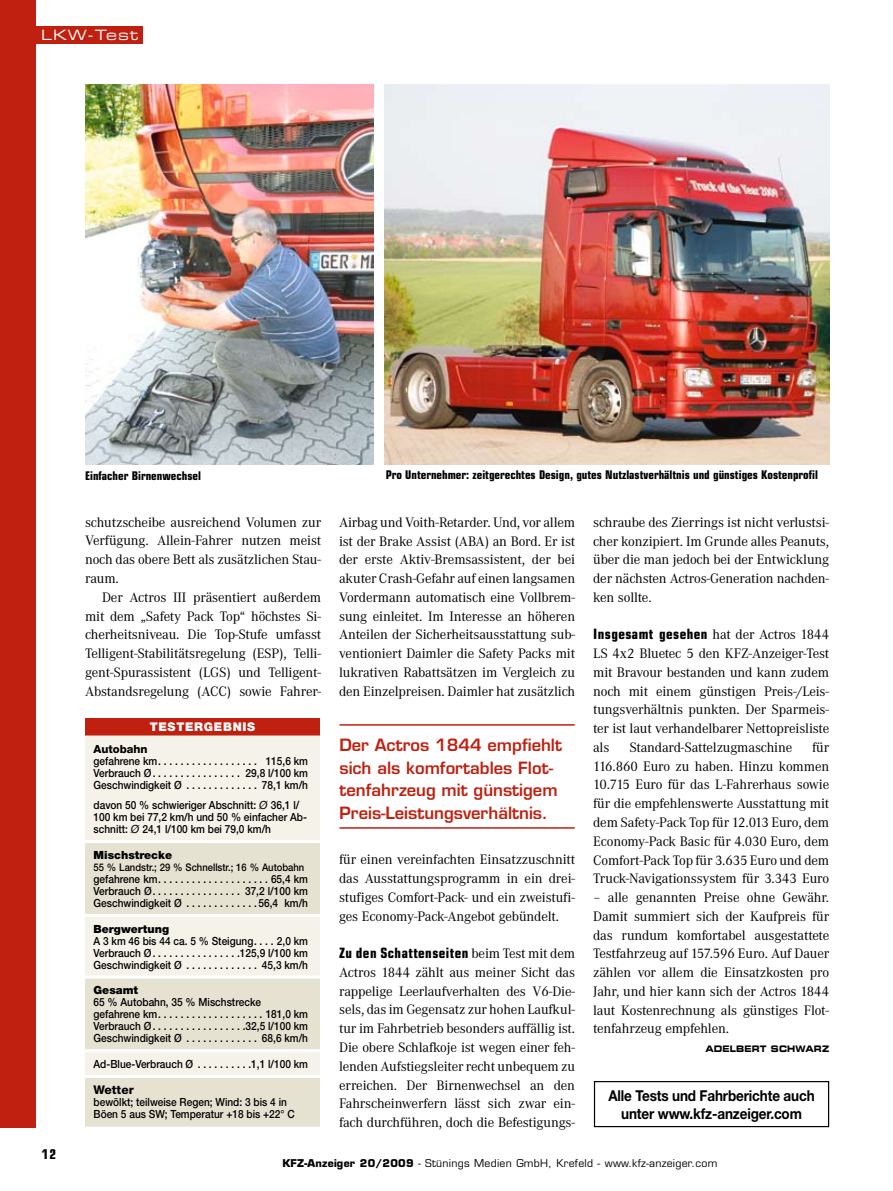
<style>
.page{position:relative;width:893px;height:1191px;background:#fff}
.page>*{position:absolute;margin:0;border:0;box-sizing:border-box;transform-origin:0 0}
.t1{font:600 16.5px/22.5px "Eurostile";color:#c02010}
.t2{font:700 15px/18px "Helvetica Neue";letter-spacing:-.01em;color:#000;text-align:center;scale:.9 1}
.t3{font:14.25px/18.8px "Corporate A";letter-spacing:-.01em;color:#000;text-align:justify}
.t4{font:700 condensed 14.25px "Eurostile";letter-spacing:.03em;color:#000}
.t5{font:14.25px "Eurostile Extended Two";letter-spacing:.06em;color:#fff}
.t6{font:700 condensed 13.5px "Eurostile";color:#000}
.t7{font:700 condensed 12px "Eurostile";color:#000}
.t8{font:900 12px "Helvetica Neue";letter-spacing:.06em;color:#fff}
.t9{font:800 12px "Helvetica Neue";color:#000}
.t10{font:500 11.25px/12px "Helvetica Neue";color:#000;scale:.9 1}
.t11{font:900 11.25px "Helvetica Neue";color:#000}
.t12{font:800 11.25px "Helvetica Neue";color:#000}
.t13{font:10.5px "Eurostile";letter-spacing:.025em;color:#000}
.t14{font:500 10.5px "Helvetica Neue";color:#000;scale:.9 1}
.t15{font:9px "Eurostile Bold Extended Two";letter-spacing:.015em;color:#000;scale:.85 1}
.s1{font-weight:400;font-style:italic}
.s2{font-family:"Corporate A";font-weight:400;font-stretch:normal}
.s3{font-weight:700}
</style>
<div class="page">
<div style="left:7px;top:26px;width:136px;height:17px;background:#c02010"></div>
<div style="left:0;top:0;width:35px;height:1127px;background:#c02010"></div>
<div style="left:594px;top:1081px;width:235px;height:46px;border:1px solid #000"></div>
<hr style="left:339px;top:724px;width:236px;height:1px;background:#c02010">
<hr style="left:339px;top:827px;width:236px;height:1px;background:#c02010">
<div style="left:85px;top:718px;width:235px;height:17px;background:#c02010"></div>
<div style="left:85px;top:735px;width:235px;height:105px;background:#f4f2e9"></div>
<svg style="left:85px;top:843px;width:235px;height:283px;background:#eae6d9"></svg>
<hr style="left:85px;top:914px;width:235px;height:3px;background:#fff">
<hr style="left:85px;top:975px;width:235px;height:3px;background:#fff">
<hr style="left:85px;top:1049px;width:235px;height:3px;background:#fff">
<hr style="left:85px;top:1075px;width:235px;height:3px;background:#fff">
<img style="left:85px;top:84px;width:288px;height:381px">
<img style="left:385px;top:84px;width:444px;height:381px">
<p class="t5" style="left:41px;top:25px;width:98px">LKW-Test</p>
<p class="t7" style="left:85px;top:468px;width:117px">Einfacher Birnenwechsel</p>
<p class="t3" style="left:85px;top:513px;width:238px">schutzscheibe ausreichend Volumen zur Verfügung. Allein-Fahrer nutzen meist noch das obere Bett als zusätzlichen Stau&shy;raum.</p>
<p class="t3" style="left:85px;top:588px;width:238px;text-indent:17px">Der Actros III präsentiert außerdem mit dem „Safety Pack Top“ höchstes Si&shy;cherheitsniveau. Die Top-Stufe umfasst Telligent-Stabilitätsregelung (ESP), Telli&shy;gent-Spurassistent (LGS) und Telligent-Abstandsregelung (ACC) sowie Fahrer-</p>
<p class="t8" style="left:150px;top:720px;width:107px">Testergebnis</p>
<p class="t12" style="left:94px;top:742px;width:56px">Autobahn</p>
<p class="t10" style="left:94px;top:754px;width:76px">gefahrene km ..................</p>
<p class="t10" style="left:266px;top:754px;width:49px">115,6 km</p>
<p class="t10" style="left:94px;top:766px;width:70px">Verbrauch Ø ...............</p>
<p class="t10" style="left:246px;top:766px;width:71px">29,8 l/100 km</p>
<p class="t10" style="left:94px;top:778px;width:103px">Geschwindigkeit Ø .............</p>
<p class="t10" style="left:94px;top:774px;width:240px;line-height:20.5px;text-indent:168px">78,1 km/h davon 50 % schwieriger Abschnitt: <span class="s1">Ø</span> 36,1 l/</p>
<p class="t10" style="left:94px;top:811px;width:239px">100 km bei 77,2 km/h und 50 % einfacher Ab&shy;schnitt: <span class="s1">Ø</span> 24,1 l/100 km bei 79,0 km/h</p>
<p class="t11" style="left:94px;top:848px;width:80px">Mischstrecke</p>
<p class="t14" style="left:94px;top:861px;width:236px">55 % Landstr.; 29 % Schnellstr.; 16 % Autobahn</p>
<p class="t10" style="left:94px;top:872px;width:76px">gefahrene km ....................</p>
<p class="t10" style="left:271px;top:872px;width:43px">65,4 km</p>
<p class="t10" style="left:94px;top:884px;width:70px">Verbrauch Ø ................</p>
<p class="t10" style="left:245px;top:884px;width:72px">37,2 l/100 km</p>
<p class="t10" style="left:94px;top:896px;width:103px">Geschwindigkeit Ø .............</p>
<p class="t10" style="left:259px;top:896px;width:57px">56,4 km/h</p>
<p class="t11" style="left:94px;top:921px;width:77px">Bergwertung</p>
<p class="t10" style="left:94px;top:934px;width:183px">A 3 km 46 bis 44 ca. 5 % Steigung ...</p>
<p class="t10" style="left:277px;top:934px;width:36px">2,0 km</p>
<p class="t10" style="left:94px;top:946px;width:70px">Verbrauch Ø ...............</p>
<p class="t10" style="left:240px;top:946px;width:77px">125,9 l/100 km</p>
<p class="t10" style="left:94px;top:958px;width:108px">Geschwindigkeit Ø .............</p>
<p class="t10" style="left:262px;top:958px;width:53px">45,3 km/h</p>
<p class="t11" style="left:94px;top:983px;width:46px">Gesamt</p>
<p class="t10" style="left:94px;top:996px;width:188px">65 % Autobahn, 35 % Mischstrecke gefahrene km ..................</p>
<p class="t10" style="left:266px;top:1008px;width:49px">181,0 km</p>
<p class="t10" style="left:94px;top:1020px;width:70px">Verbrauch Ø ................</p>
<p class="t10" style="left:246px;top:1020px;width:71px">32,5 l/100 km</p>
<p class="t10" style="left:94px;top:1032px;width:108px">Geschwindigkeit Ø .............</p>
<p class="t10" style="left:262px;top:1032px;width:53px">68,6 km/h</p>
<p class="t10" style="left:94px;top:1057px;width:115px">Ad-Blue-Verbrauch Ø ..........</p>
<p class="t10" style="left:251px;top:1057px;width:65px">1,1 l/100 km</p>
<p class="t9" style="left:94px;top:1082px;width:42px">Wetter</p>
<p class="t10" style="left:94px;top:1096px;width:225px">bewölkt; teilweise Regen; Wind: 3 bis 4 in<br>Böen 5 aus SW; Temperatur +18 bis +22° C</p>
<p class="t7" style="left:386px;top:468px;width:434px">Pro Unternehmer: zeitgerechtes Design, gutes Nutzlastverhältnis und günstiges Kostenprofil</p>
<p class="t3" style="left:339px;top:513px;width:238px">Airbag und Voith-Retarder. Und, vor allem ist der Brake Assist (ABA) an Bord. Er ist der erste Aktiv-Bremsassistent, der bei akuter Crash-Gefahr auf einen langsamen Vordermann automatisch eine Vollbrem&shy;sung einleitet. Im Interesse an höheren Anteilen der Sicherheitsausstattung sub&shy;ventioniert Daimler die Safety Packs mit lukrativen Rabattsätzen im Vergleich zu den Einzelpreisen. Daimler hat zusätzlich</p>
<p class="t1" style="left:339px;top:734px;width:224px">Der Actros 1844 empfiehlt sich als komfortables Flot&shy;tenfahrzeug mit günstigem<br>Preis-Leistungsverhältnis.</p>
<p class="t3" style="left:339px;top:850px;width:238px">für einen vereinfachten Einsatzzuschnitt das Ausstattungsprogramm in ein drei&shy;stufiges Comfort-Pack- und ein zweistufi&shy;ges Economy-Pack-Angebot gebündelt.</p>
<p class="t4" style="left:339px;top:944px;width:238px">Zu den Schattenseiten <span class="s2">beim Test mit dem</span></p>
<p class="t3" style="left:339px;top:963px;width:238px">Actros 1844 zählt aus meiner Sicht das rappelige Leerlaufverhalten des V6-Die&shy;sels, das im Gegensatz zur hohen Laufkul&shy;tur im Fahrbetrieb besonders auffällig ist.<br>Die obere Schlafkoje ist wegen einer feh&shy;lenden Aufstiegsleiter recht unbequem zu erreichen. Der Birnenwechsel an den Fahrscheinwerfern lässt sich zwar ein&shy;fach durchführen, doch die Befestigungs-</p>
<p class="t3" style="left:593px;top:513px;width:238px">schraube des Zierrings ist nicht verlustsi&shy;cher konzipiert. Im Grunde alles Peanuts, über die man jedoch bei der Entwicklung der nächsten Actros-Generation nachden&shy;ken sollte.</p>
<p class="t4" style="left:593px;top:625px;width:238px">Insgesamt gesehen <span class="s2">hat der Actros 1844</span></p>
<p class="t3" style="left:593px;top:644px;width:238px">LS 4x2 Bluetec 5 den KFZ-Anzeiger-Test mit Bravour bestanden und kann zudem noch mit einem günstigen Preis-/Leis&shy;tungsverhältnis punkten. Der Sparmeis&shy;ter ist laut verhandelbarer Nettopreisliste als</p>
<p class="t3" style="left:593px;top:738px;width:238px;text-indent:219px">für 116.860 Euro zu haben. Hinzu kommen 10.715 Euro für das L-Fahrerhaus sowie für die empfehlenswerte Ausstattung mit dem Safety-Pack Top für 12.013 Euro, dem Economy-Pack Basic für 4.030 Euro, dem Comfort-Pack Top für 3.635 Euro und dem Truck-Navigationssystem für 3.343 Euro</p>
<p class="t3" style="left:593px;top:888px;width:238px">– alle genannten Preise ohne Gewähr.<br>Damit summiert sich der Kaufpreis für das rundum komfortabel ausgestattete Testfahrzeug auf 157.596 Euro. Auf Dauer zählen vor allem die Einsatzkosten pro Jahr, und hier kann sich der Actros 1844 laut Kostenrechnung als günstiges Flot&shy;tenfahrzeug empfehlen.</p>
<p class="t15" style="left:705px;top:1042px;width:147px">ADELBERT SCHWARZ</p>
<p class="t3" style="left:629px;top:738px;width:164px">Standard-Sattelzugmaschine</p>
<p class="t2" style="left:608px;top:1086px;width:231px">Alle Tests und Fahrberichte auch unter www.kfz-anzeiger.com</p>
<p class="t6" style="left:42px;top:1145px;width:16px">12</p>
<p class="t13" style="left:282px;top:1157px;width:437px"><span class="s3">KFZ-Anzeiger 20/2009</span> - Stünings Medien GmbH, Krefeld - www.kfz-anzeiger.com</p>
</div>
